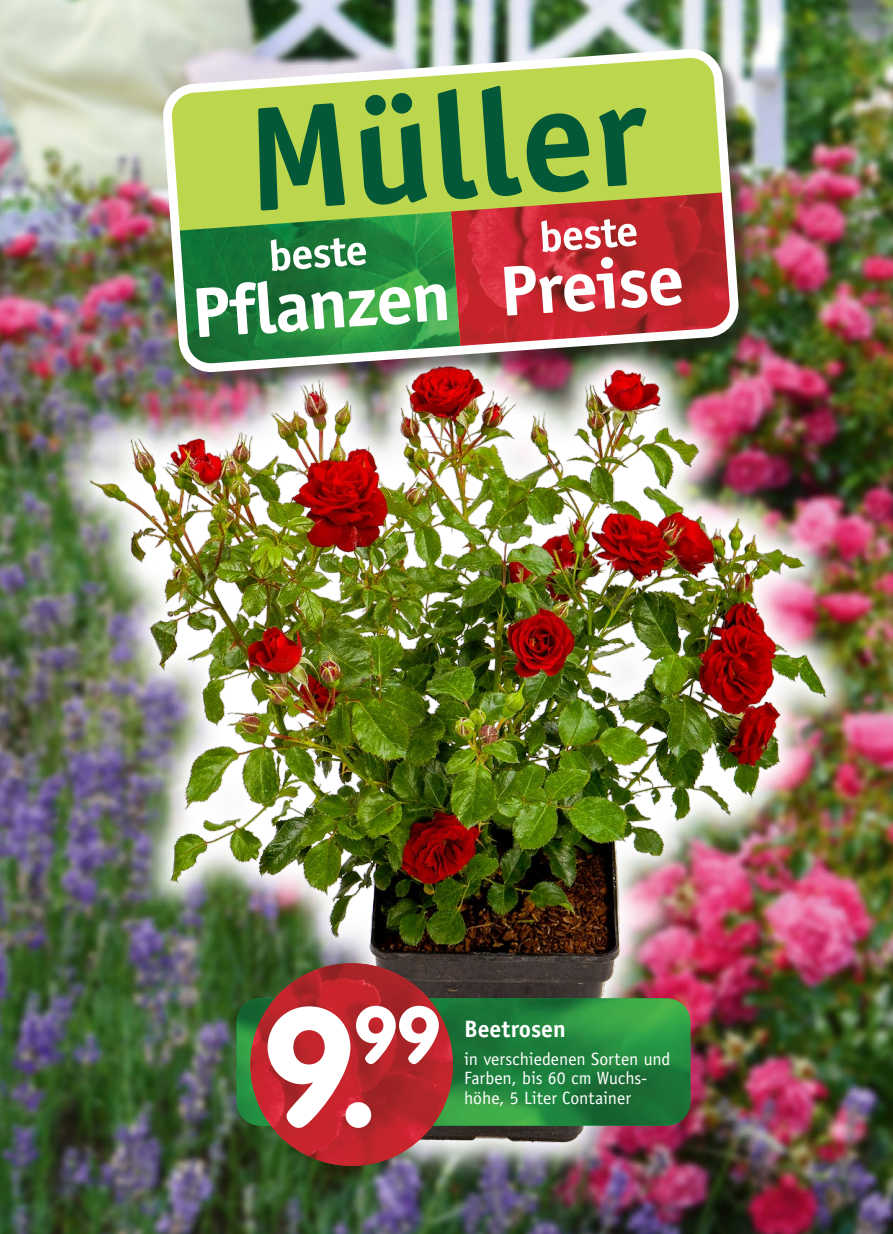
<style>
.page{position:relative;width:893px;height:1234px;background:#fff}
.page>*{position:absolute;margin:0;border:0;box-sizing:border-box;transform-origin:0 0}
.t1{font:700 165px "VAG Rounded Std";color:#fff}
.t2{font:700 79.2px "VAG Rounded Std";color:#fff}
.t3{font:700 23.7px "Officina Sans Std";color:#fff}
.t4{font:17.85px/19.8px "Officina Sans Std";letter-spacing:-.005em;color:#fff}
</style>
<div class="page">
<img style="left:0;top:0;width:893px;height:1233px">
<img style="left:52px;top:326px;width:813px;height:857px">
<img style="left:75px;top:323px;width:767px;height:842px">
<img style="left:237px;top:998px;width:453px;height:127px">
<img style="left:250px;top:963px;width:203px;height:202px;border-radius:101px">
<div style="left:166px;top:52px;width:592px;height:339px;background:#231f20;opacity:.5"></div>
<img style="left:159px;top:45px;width:584px;height:331px">
<svg style="left:258px;top:103px;width:87px;height:107px;background:#528e41"></svg>
<svg style="left:360px;top:93px;width:67px;height:112px;background:#5e9642"></svg>
<svg style="left:438px;top:86px;width:151px;height:114px;background:#6b9f43"></svg>
<svg style="left:599px;top:108px;width:47px;height:78px;background:#629942"></svg>
<h2 class="t2" style="left:353px;top:988px;width:90px">99</h2>
<h1 class="t1" style="left:262px;top:970px;width:120px">9.</h1>
<h3 class="t3" style="left:464px;top:1013px;width:103px">Beetrosen</h3>
<p class="t4" style="left:464px;top:1048px;width:208px">in verschiedenen Sorten und<br>Farben, bis 60 cm Wuchs-</p>
<p class="t4" style="left:464px;top:1087px;width:168px">höhe, 5 Liter Container</p>
</div>
